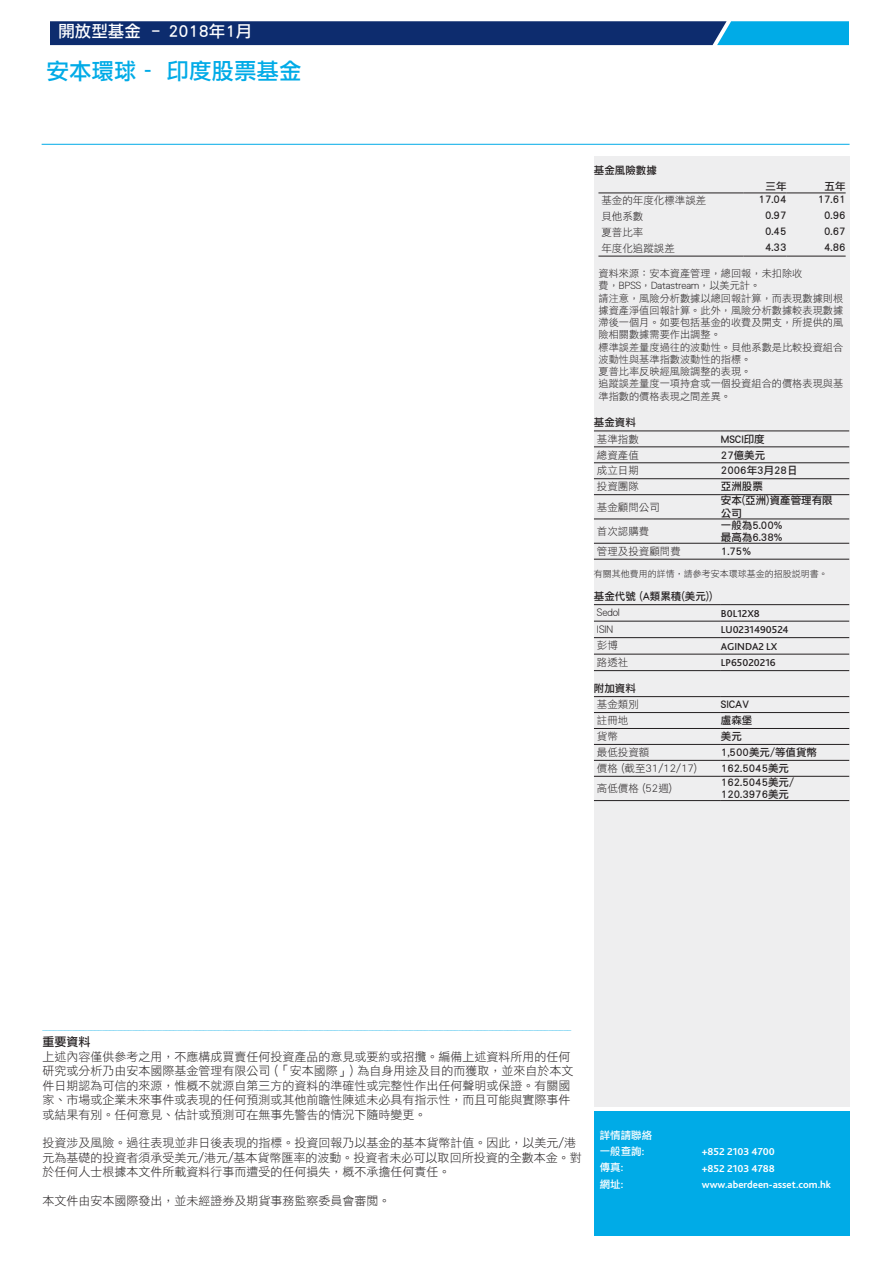
<style>
.page{position:relative;width:893px;height:1263px;background:#fff}
.page>*{position:absolute;margin:0;border:0;box-sizing:border-box;transform-origin:0 0}
.t1{font:22.5px "DF Li Hei HK W5";color:#00abe7}
.t2{font:16.5px "DF Li Hei HK W5";color:#fff}
.t3{font:12px/14.4px "DF Li Hei HK W3";color:#231f20}
.t4{font:12px "DF Li Hei HK W5";color:#231f20}
.t5{font:10.5px/12.6px "DF Li Hei HK W5";color:#231f20}
.t6{font:10.5px "DF Li Hei HK W3";color:#231f20}
.t7{font:700 10.5px "Bliss 2";color:#fff}
.t8{font:500 10.5px "Bliss 2";color:#231f20}
.t9{font:10.5px/15.3px "DF Li Hei HK W5";color:#fff}
.t10{font:10.2px/12.3px "DF Li Hei HK W3";color:#231f20}
.t11{font:9px "DF Li Hei HK W3";color:#231f20}
</style>
<div class="page">
<div style="left:594px;top:1111px;width:256px;height:124px;background:#00abe7"></div>
<svg style="left:50px;top:21px;width:799px;height:24px;background:#0f4383"></svg>
<hr style="left:42px;top:144px;width:808px;height:1px;background:#00abe7">
<div style="left:594px;top:167px;width:256px;height:939px;background:#eeeeef"></div>
<svg style="left:598px;top:192px;width:248px;height:64px"></svg>
<hr style="left:598px;top:193px;width:146px;height:1px;background:#231f20">
<hr style="left:744px;top:193px;width:42px;height:1px;background:#231f20">
<hr style="left:786px;top:193px;width:60px;height:1px;background:#231f20">
<hr style="left:598px;top:256px;width:146px;height:1px;background:#231f20">
<hr style="left:744px;top:256px;width:42px;height:1px;background:#231f20">
<hr style="left:786px;top:256px;width:60px;height:1px;background:#231f20">
<svg style="left:594px;top:431px;width:255px;height:128px"></svg>
<hr style="left:594px;top:430px;width:127px;height:1px;background:#231f20">
<hr style="left:721px;top:430px;width:128px;height:1px;background:#231f20">
<hr style="left:594px;top:446px;width:127px;height:1px;background:#231f20">
<hr style="left:721px;top:446px;width:128px;height:1px;background:#231f20">
<hr style="left:594px;top:462px;width:127px;height:1px;background:#231f20">
<hr style="left:721px;top:462px;width:128px;height:1px;background:#231f20">
<hr style="left:594px;top:478px;width:127px;height:1px;background:#231f20">
<hr style="left:721px;top:478px;width:128px;height:1px;background:#231f20">
<hr style="left:594px;top:494px;width:127px;height:1px;background:#231f20">
<hr style="left:721px;top:494px;width:128px;height:1px;background:#231f20">
<hr style="left:594px;top:518px;width:127px;height:1px;background:#231f20">
<hr style="left:721px;top:518px;width:128px;height:1px;background:#231f20">
<hr style="left:594px;top:543px;width:127px;height:1px;background:#231f20">
<hr style="left:594px;top:559px;width:127px;height:1px;background:#231f20">
<hr style="left:721px;top:543px;width:128px;height:1px;background:#231f20">
<hr style="left:721px;top:559px;width:128px;height:1px;background:#231f20">
<svg style="left:594px;top:605px;width:255px;height:49px"></svg>
<hr style="left:594px;top:604px;width:127px;height:1px;background:#231f20">
<hr style="left:721px;top:604px;width:128px;height:1px;background:#231f20">
<hr style="left:594px;top:621px;width:127px;height:1px;background:#231f20">
<hr style="left:721px;top:621px;width:128px;height:1px;background:#231f20">
<hr style="left:594px;top:637px;width:127px;height:1px;background:#231f20">
<hr style="left:721px;top:637px;width:128px;height:1px;background:#231f20">
<hr style="left:594px;top:654px;width:127px;height:1px;background:#231f20">
<hr style="left:594px;top:670px;width:127px;height:1px;background:#231f20">
<hr style="left:721px;top:654px;width:128px;height:1px;background:#231f20">
<hr style="left:721px;top:670px;width:128px;height:1px;background:#231f20">
<svg style="left:594px;top:697px;width:255px;height:79px"></svg>
<hr style="left:594px;top:696px;width:127px;height:1px;background:#231f20">
<hr style="left:721px;top:696px;width:128px;height:1px;background:#231f20">
<hr style="left:594px;top:712px;width:127px;height:1px;background:#231f20">
<hr style="left:721px;top:712px;width:128px;height:1px;background:#231f20">
<hr style="left:594px;top:728px;width:127px;height:1px;background:#231f20">
<hr style="left:721px;top:728px;width:128px;height:1px;background:#231f20">
<hr style="left:594px;top:744px;width:127px;height:1px;background:#231f20">
<hr style="left:721px;top:744px;width:128px;height:1px;background:#231f20">
<hr style="left:594px;top:760px;width:127px;height:1px;background:#231f20">
<hr style="left:721px;top:760px;width:128px;height:1px;background:#231f20">
<hr style="left:594px;top:776px;width:127px;height:1px;background:#231f20">
<hr style="left:594px;top:800px;width:127px;height:1px;background:#231f20">
<hr style="left:721px;top:776px;width:128px;height:1px;background:#231f20">
<hr style="left:721px;top:800px;width:128px;height:1px;background:#231f20">
<h2 class="t2" style="left:58px;top:23px;width:195px">開放型基金 ﹣2018年1月</h2>
<h1 class="t1" style="left:47px;top:59px;width:256px">安本環球 - 印度股票基金</h1>
<p class="t5" style="left:594px;top:164px;width:64px">基金風險數據</p>
<p class="t5" style="left:765px;top:179px;width:22px">三年</p>
<p class="t5" style="left:825px;top:179px;width:22px">五年</p>
<p class="t6" style="left:601px;top:194px;width:106px">基金的年度化標準誤差</p>
<p class="t5" style="left:759px;top:193px;width:29px">17.04</p>
<p class="t5" style="left:818px;top:193px;width:29px">17.61</p>
<p class="t6" style="left:601px;top:210px;width:43px">貝他系數</p>
<p class="t5" style="left:765px;top:209px;width:23px">0.97</p>
<p class="t5" style="left:824px;top:209px;width:23px">0.96</p>
<p class="t6" style="left:601px;top:226px;width:43px">夏普比率</p>
<p class="t5" style="left:765px;top:225px;width:23px">0.45</p>
<p class="t5" style="left:824px;top:225px;width:23px">0.67</p>
<p class="t6" style="left:601px;top:242px;width:75px">年度化追蹤誤差</p>
<p class="t5" style="left:765px;top:241px;width:23px">4.33</p>
<p class="t5" style="left:824px;top:241px;width:23px">4.86</p>
<p class="t10" style="left:598px;top:267px;width:246px">資料來源：安本資產管理，總回報，未扣除收<br>費，BPSS，Datastream，以美元計。<br>請注意，風險分析數據以總回報計算，而表現數據則根據資產淨值回報計算。此外，風險分析數據較表現數據滯後一個月。如要包括基金的收費及開支，所提供的風險相關數據需要作出調整。<br>標準誤差量度過往的波動性。貝他系數是比較投資組合波動性與基準指數波動性的指標。<br>夏普比率反映經風險調整的表現。<br>追蹤誤差量度一項持倉或一個投資組合的價格表現與基準指數的價格表現之間差異。</p>
<p class="t5" style="left:594px;top:416px;width:43px">基金資料</p>
<p class="t6" style="left:597px;top:433px;width:43px">基準指數</p>
<p class="t5" style="left:721px;top:432px;width:45px">MSCI印度</p>
<p class="t6" style="left:597px;top:449px;width:43px">總資產值</p>
<p class="t5" style="left:721px;top:448px;width:46px">27億美元</p>
<p class="t6" style="left:597px;top:465px;width:43px">成立日期</p>
<p class="t5" style="left:721px;top:464px;width:78px">2006年3月28日</p>
<p class="t6" style="left:597px;top:481px;width:43px">投資團隊</p>
<p class="t5" style="left:721px;top:480px;width:43px">亞洲股票</p>
<p class="t6" style="left:597px;top:501px;width:64px">基金顧問公司</p>
<p class="t5" style="left:721px;top:494px;width:113px">安本(亞洲)資產管理有限公司</p>
<p class="t6" style="left:597px;top:525px;width:54px">首次認購費</p>
<p class="t5" style="left:721px;top:518px;width:63px">一般為5.00%最高為6.38%</p>
<p class="t6" style="left:597px;top:545px;width:85px">管理及投資顧問費</p>
<p class="t5" style="left:721px;top:544px;width:32px">1.75%</p>
<p class="t11" style="left:594px;top:568px;width:235px">有關其他費用的詳情，請參考安本環球基金的招股說明書。</p>
<p class="t5" style="left:594px;top:589px;width:120px">基金代號 (A類累積(美元))</p>
<p class="t6" style="left:597px;top:607px;width:24px">Sedol</p>
<p class="t8" style="left:721px;top:607px;width:40px">B0L12X8</p>
<p class="t6" style="left:597px;top:623px;width:18px">ISIN</p>
<p class="t8" style="left:721px;top:623px;width:69px">LU0231490524</p>
<p class="t6" style="left:597px;top:640px;width:22px">彭博</p>
<p class="t8" style="left:721px;top:640px;width:58px">AGINDA2 LX</p>
<p class="t6" style="left:597px;top:656px;width:33px">路透社</p>
<p class="t8" style="left:721px;top:656px;width:56px">LP65020216</p>
<p class="t5" style="left:594px;top:681px;width:43px">附加資料</p>
<p class="t6" style="left:597px;top:698px;width:43px">基金類別</p>
<p class="t5" style="left:721px;top:698px;width:30px">SICAV</p>
<p class="t6" style="left:597px;top:714px;width:33px">註冊地</p>
<p class="t5" style="left:721px;top:714px;width:33px">盧森堡</p>
<p class="t6" style="left:597px;top:730px;width:22px">貨幣</p>
<p class="t5" style="left:721px;top:730px;width:22px">美元</p>
<p class="t6" style="left:597px;top:746px;width:54px">最低投資額</p>
<p class="t5" style="left:721px;top:745px;width:98px">1,500美元/等值貨幣</p>
<p class="t6" style="left:597px;top:762px;width:102px">價格 (截至31/12/17)</p>
<p class="t5" style="left:721px;top:761px;width:70px">162.5045美元</p>
<p class="t6" style="left:597px;top:782px;width:77px">高低價格 (52週)</p>
<p class="t5" style="left:721px;top:775px;width:75px">162.5045美元/<br>120.3976美元</p>
<p class="t4" style="left:42px;top:1035px;width:49px">重要資料</p>
<p class="t3" style="left:42px;top:1049px;width:533px">上述內容僅供參考之用，不應構成買賣任何投資產品的意見或要約或招攬。編備上述資料所用的任何研究或分析乃由安本國際基金管理有限公司 (「安本國際」) 為自身用途及目的而獲取，並來自於本文件日期認為可信的來源，惟概不就源自第三方的資料的準確性或完整性作出任何聲明或保證。有關國家、市場或企業未來事件或表現的任何預測或其他前瞻性陳述未必具有指示性，而且可能與實際事件或結果有別。任何意見、估計或預測可在無事先警告的情況下隨時變更。</p>
<p class="t3" style="left:42px;top:1135px;width:541px">投資涉及風險。過往表現並非日後表現的指標。投資回報乃以基金的基本貨幣計值。因此，以美元/港元為基礎的投資者須承受美元/港元/基本貨幣匯率的波動。投資者未必可以取回所投資的全數本金。對於任何人士根據本文件所載資料行事而遭受的任何損失，概不承擔任何責任。</p>
<p class="t3" style="left:42px;top:1193px;width:350px">本文件由安本國際發出，並未經證券及期貨事務監察委員會審閱。</p>
<p class="t9" style="left:600px;top:1127px;width:54px">詳情請聯絡一般查詢:</p>
<p class="t7" style="left:702px;top:1145px;width:75px">+852 2103 4700</p>
<p class="t9" style="left:600px;top:1159px;width:25px">傳真:</p>
<p class="t7" style="left:702px;top:1161px;width:74px">+852 2103 4788</p>
<p class="t9" style="left:600px;top:1175px;width:25px">網址:</p>
<p class="t7" style="left:702px;top:1178px;width:131px">www.aberdeen-asset.com.hk</p>
</div>
